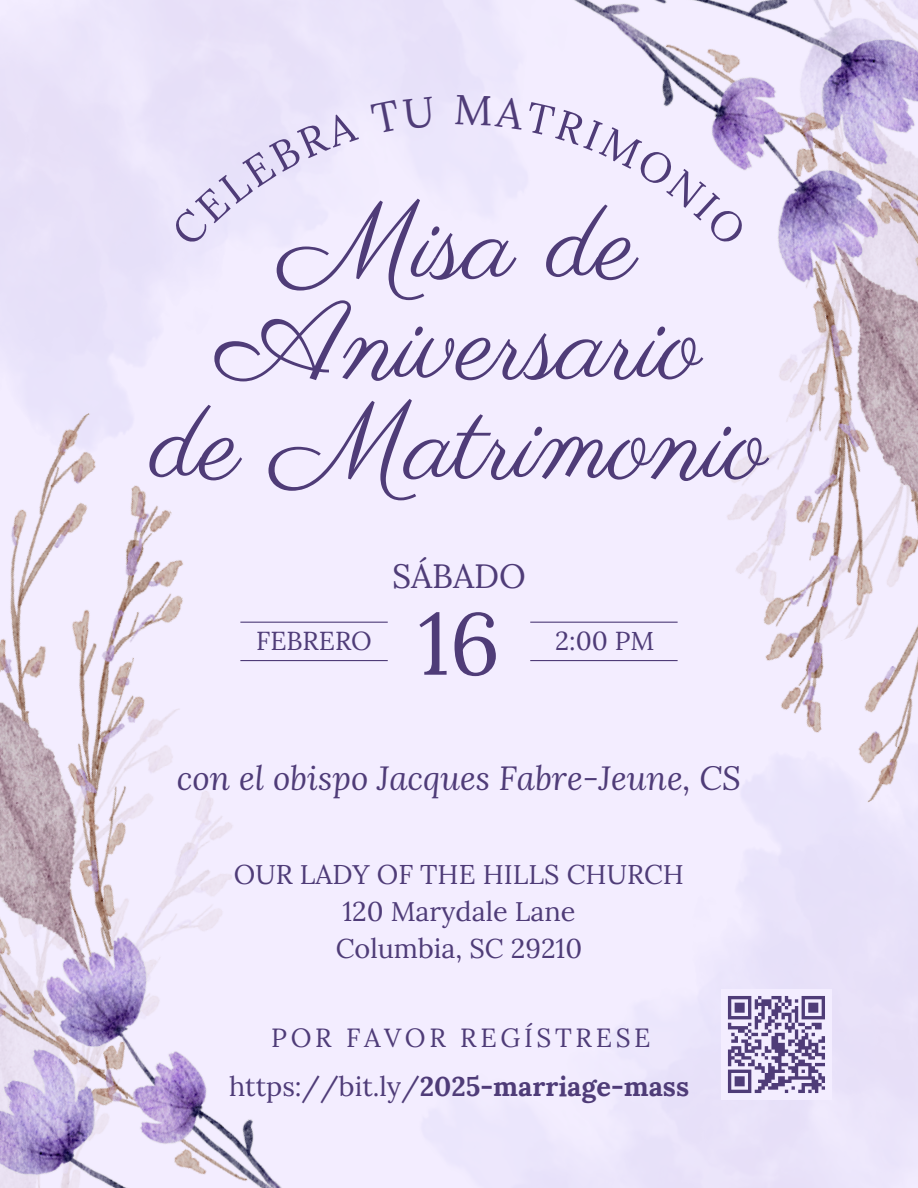
<style>
.page{position:relative;width:918px;height:1188px;background:#fff}
.page>*{position:absolute;margin:0;border:0;box-sizing:border-box;transform-origin:0 0}
.t1{font:111px/100.2px "Parisienne";color:#4f3c78;text-align:center}
.t2{font:87.3px "Lora";color:#4f3c78}
.t3{font:33.6px "Lora";color:#4f3c78}
.t4{font:italic 33.15px "Lora";color:#4f3c78}
.t5{font:27.15px/37.2px "Lora";color:#4f3c78;text-align:center}
.t6{font:700 27.15px "Lora";color:#4f3c78}
.t7{font:26.25px "Lora";letter-spacing:.14em;color:#4f3c78}
.t8{font:25.95px "Lora";color:#4f3c78}
.s1{font-weight:400}
</style>
<div class="page">
<img style="left:0;top:400px;width:582px;height:788px">
<hr style="left:240px;top:622px;width:148px;height:1px;background:#4f3c78">
<hr style="left:240px;top:660px;width:148px;height:1px;background:#4f3c78">
<div style="left:721px;top:989px;width:111px;height:111px;background:#f3edff"></div>
<svg style="left:727px;top:996px;width:98px;height:97px"></svg>
<img style="left:327px;top:0;width:591px;height:816px">
<div style="left:170px;top:110px;width:189px;height:137px;background:#ebe6fb"></div>
<div style="left:370px;top:96px;width:65px;height:38px;background:#ebe5fb"></div>
<div style="left:455px;top:94px;width:293px;height:154px;background:#f3edff"></div>
<p class="t1" style="left:151px;top:201px;width:618px">Misa de<br>Aniversario<br>de Matrimonio</p>
<p class="t3" style="left:392px;top:554px;width:135px">SÁBADO</p>
<h2 class="t2" style="left:418px;top:587px;width:84px">16</h2>
<p class="t8" style="left:256px;top:624px;width:117px">FEBRERO</p>
<p class="t8" style="left:555px;top:624px;width:100px">2:00 PM</p>
<p class="t4" style="left:177px;top:756px;width:566px">con el obispo Jacques Fabre-Jeune, CS</p>
<p class="t5" style="left:234px;top:855px;width:452px">OUR LADY OF THE HILLS CHURCH<br>120 Marydale Lane<br>Columbia, SC 29210</p>
<p class="t7" style="left:271px;top:1021px;width:381px">POR FAVOR REGÍSTRESE</p>
<p class="t6" style="left:229px;top:1069px;width:462px"><span class="s1">https://bit.ly/</span>2025-marriage-mass</p>
</div>
